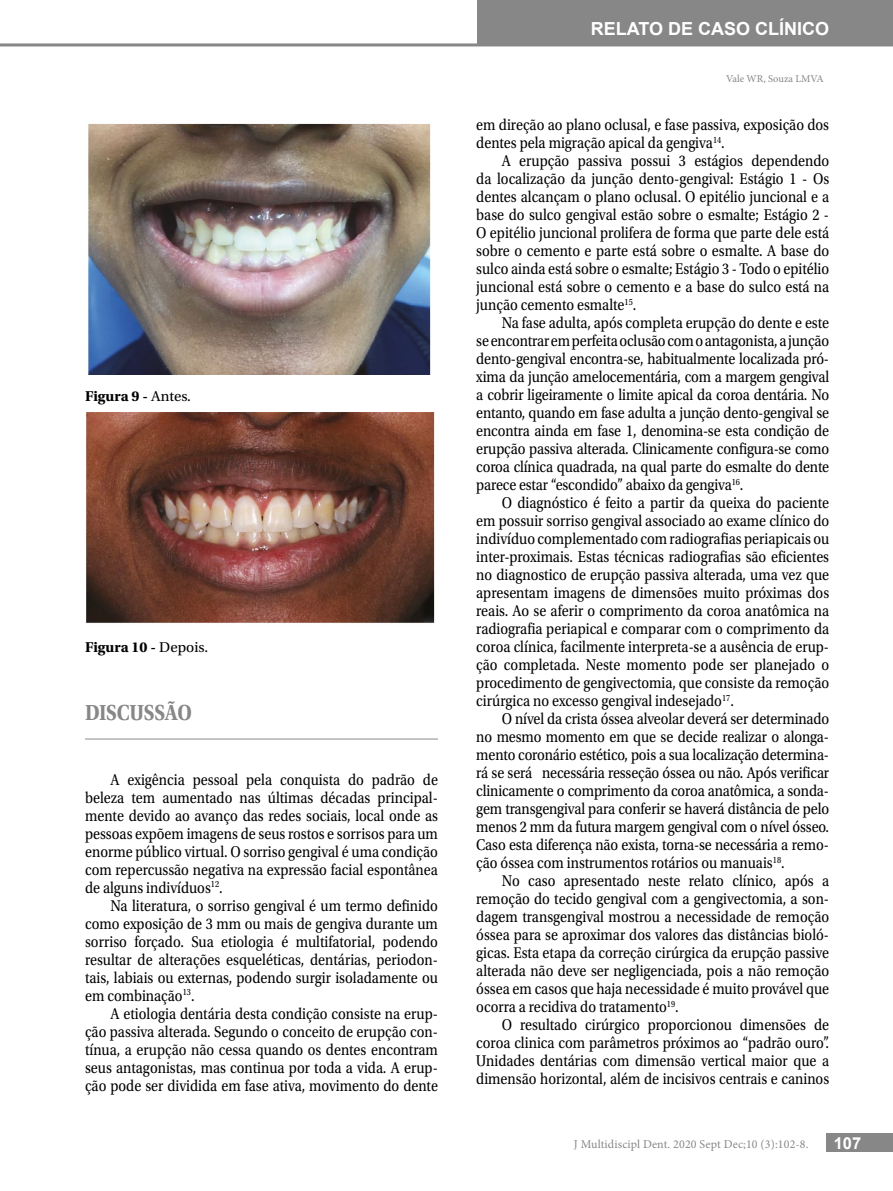
<style>
.page{position:relative;width:893px;height:1191px;background:#fff}
.page>*{position:absolute;margin:0;border:0;box-sizing:border-box;transform-origin:0 0}
.t1{font:700 22.95px "Utopia Std";letter-spacing:-.02em;color:#878787;scale:.87 1}
.t2{font:700 18px "Arial";color:#fff}
.t3{font:700 16.5px "Arial";color:#fff}
.t4{font:16.35px/18px "Utopia Std";color:#000;text-align:justify;scale:.87 1}
.t5{font:700 15px "Utopia Std";color:#000}
.t6{font:12px "Minion Pro";letter-spacing:.01em;color:#878787}
.t7{font:10.5px "Minion Pro";color:#878787}
.s1{font-weight:400}
</style>
<div class="page">
<div style="left:477px;top:0;width:416px;height:45px;background:#878787"></div>
<hr style="left:0;top:43px;width:893px;height:3px;background:#878787">
<div style="left:826px;top:1133px;width:67px;height:18px;background:#878787"></div>
<hr style="left:85px;top:738px;width:353px;height:2px;background:#b3b2b2">
<img style="left:88px;top:123px;width:343px;height:251px">
<img style="left:86px;top:412px;width:349px;height:211px">
<p class="t5" style="left:85px;top:387px;width:107px">Figura 9 - <span class="s1">Antes.</span></p>
<p class="t5" style="left:85px;top:638px;width:125px">Figura 10 - <span class="s1">Depois.</span></p>
<h1 class="t1" style="left:85px;top:699px;width:124px">DISCUSSÃO</h1>
<p class="t4" style="left:85px;top:771px;width:407px;text-indent:26px">A exigência pessoal pela conquista do padrão de beleza tem aumentado nas últimas décadas principal&shy;mente devido ao avanço das redes sociais, local onde as pessoas expõem imagens de seus rostos e sorrisos para um enorme público virtual. O sorriso gengival é uma condição com repercussão negativa na expressão facial espontânea de alguns indivíduos<sup>12</sup>.</p>
<p class="t4" style="left:85px;top:897px;width:407px;text-indent:26px">Na literatura, o sorriso gengival é um termo definido como exposição de 3 mm ou mais de gengiva durante um sorriso forçado. Sua etiologia é multifatorial, podendo resultar de alterações esqueléticas, dentárias, periodon&shy;tais, labiais ou externas, podendo surgir isoladamente ou em combinação<sup>13</sup>.</p>
<p class="t4" style="left:85px;top:1005px;width:407px;text-indent:26px">A etiologia dentária desta condição consiste na erup&shy;ção passiva alterada. Segundo o conceito de erupção con&shy;tínua, a erupção não cessa quando os dentes encontram seus antagonistas, mas continua por toda a vida. A erup&shy;ção pode ser dividida em fase ativa, movimento do dente</p>
<p class="t2" style="left:591px;top:16px;width:240px">RELATO DE CASO CLÍNICO</p>
<p class="t7" style="left:726px;top:72px;width:99px">Vale WR, Souza LMVA</p>
<p class="t4" style="left:476px;top:116px;width:407px">em direção ao plano oclusal, e fase passiva, exposição dos dentes pela migração apical da gengiva<sup>14</sup>.</p>
<p class="t4" style="left:476px;top:152px;width:407px;text-indent:26px">A erupção passiva possui 3 estágios dependendo da localização da junção dento-gengival: Estágio 1 - Os dentes alcançam o plano oclusal. O epitélio juncional e a base do sulco gengival estão sobre o esmalte; Estágio 2 - O epitélio juncional prolifera de forma que parte dele está sobre o cemento e parte está sobre o esmalte. A base do sulco ainda está sobre o esmalte; Estágio 3 - Todo o epitélio juncional está sobre o cemento e a base do sulco está na junção cemento esmalte<sup>15</sup>.</p>
<p class="t4" style="left:476px;top:314px;width:407px;text-indent:26px">Na fase adulta, após completa erupção do dente e este se encontrar em perfeita oclusão com o antagonista, a junção dento-gengival encontra-se, habitualmente localizada pró&shy;xima da junção amelocementária, com a margem gengival a cobrir ligeiramente o limite apical da coroa dentária. No entanto, quando em fase adulta a junção dento-gengival se encontra ainda em fase 1, denomina-se esta condição de erupção passiva alterada. Clinicamente configura-se como coroa clínica quadrada, na qual parte do esmalte do dente parece estar “escondido” abaixo da gengiva<sup>16</sup>.</p>
<p class="t4" style="left:476px;top:494px;width:407px;text-indent:26px">O diagnóstico é feito a partir da queixa do paciente em possuir sorriso gengival associado ao exame clínico do indivíduo complementado com radiografias periapicais ou inter-proximais. Estas técnicas radiografias são eficientes no diagnostico de erupção passiva alterada, uma vez que apresentam imagens de dimensões muito próximas dos reais. Ao se aferir o comprimento da coroa anatômica na radiografia periapical e comparar com o comprimento da coroa clínica, facilmente interpreta-se a ausência de erup&shy;ção completada. Neste momento pode ser planejado o procedimento de gengivectomia, que consiste da remoção cirúrgica no excesso gengival indesejado<sup>17</sup>.</p>
<p class="t4" style="left:476px;top:710px;width:407px;text-indent:26px">O nível da crista óssea alveolar deverá ser determinado no mesmo momento em que se decide realizar o alonga&shy;mento coronário estético, pois a sua localização determina&shy;rá se será́ necessária resseção óssea ou não. Após verificar clinicamente o comprimento da coroa anatômica, a sonda&shy;gem transgengival para conferir se haverá distância de pelo menos 2 mm da futura margem gengival com o nível ósseo.<br>Caso esta diferença não exista, torna-se necessária a remo&shy;ção óssea com instrumentos rotários ou manuais<sup>18</sup>.</p>
<p class="t4" style="left:476px;top:872px;width:407px;text-indent:26px">No caso apresentado neste relato clínico, após a remoção do tecido gengival com a gengivectomia, a son&shy;dagem transgengival mostrou a necessidade de remoção óssea para se aproximar dos valores das distâncias bioló&shy;gicas. Esta etapa da correção cirúrgica da erupção passive alterada não deve ser negligenciada, pois a não remoção óssea em casos que haja necessidade é muito provável que ocorra a recidiva do tratamento<sup>19</sup>.</p>
<p class="t4" style="left:476px;top:1016px;width:407px;text-indent:26px">O resultado cirúrgico proporcionou dimensões de coroa clinica com parâmetros próximos ao “padrão ouro”.<br>Unidades dentárias com dimensão vertical maior que a dimensão horizontal, além de incisivos centrais e caninos</p>
<p class="t6" style="left:574px;top:1136px;width:236px">J Multidiscipl Dent. 2020 Sept Dec;10 (3):102-8.</p>
<p class="t3" style="left:834px;top:1131px;width:29px">107</p>
</div>
